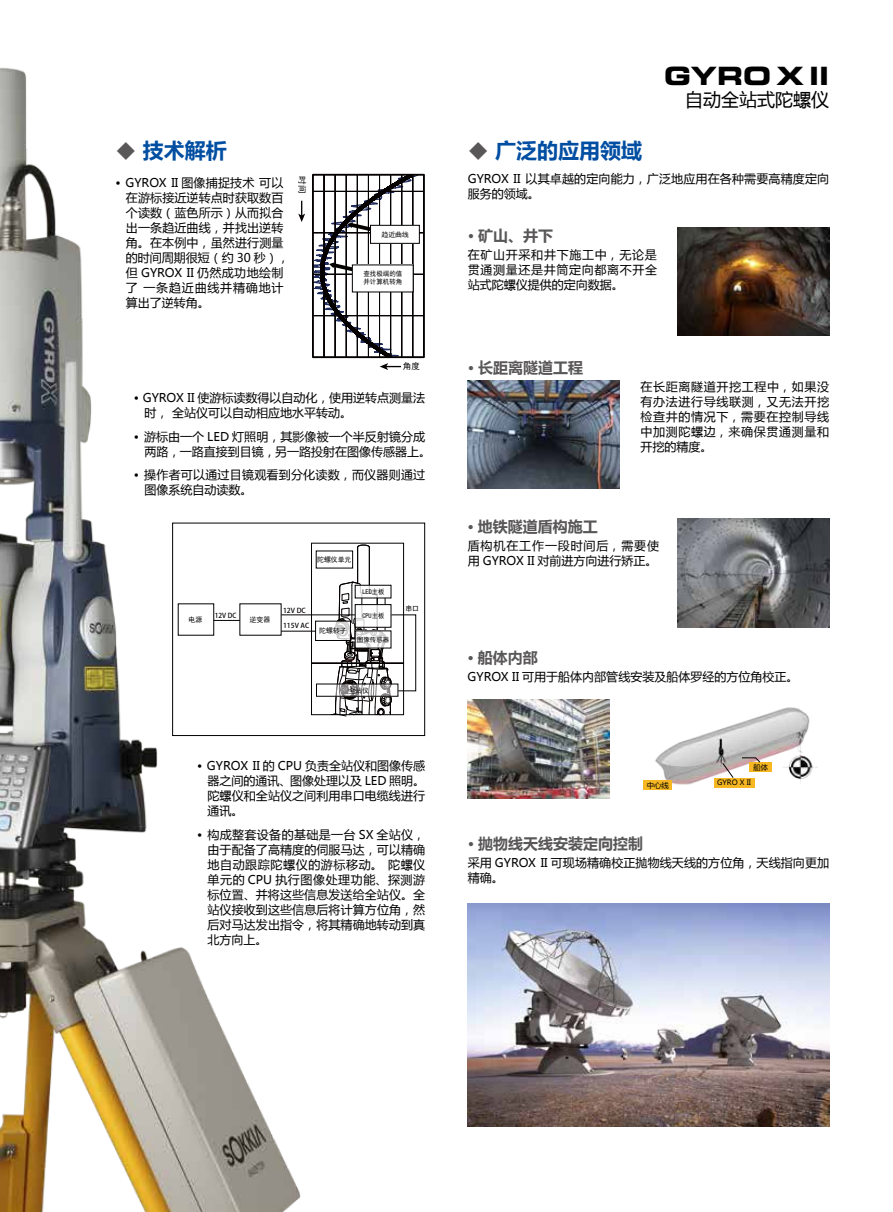
<style>
.page{position:relative;width:893px;height:1212px;background:#fff}
.page>*{position:absolute;margin:0;border:0;box-sizing:border-box;transform-origin:0 0}
.t1{font:25.2px "Eurostile LT Std Bold Ex 2";color:#000}
.t2{font:700 21px "Microsoft Ya Hei";color:#004ea2}
.t3{font:18px "Microsoft Ya Hei";color:#000}
.t4{font:700 15px "Microsoft Ya Hei";color:#595757}
.t5{font:12px/15px "Microsoft Ya Hei";letter-spacing:.01em;color:#000}
.t6{font:8.55px "Sim Hei";color:#040000}
.t7{font:7.35px "Microsoft Ya Hei";color:#000}
.t8{font:6.9px "Sim Hei";color:#040000}
.t9{font:6.9px "Simoncini Garamond Bold G Bpc EUC H";color:#040000}
.t10{font:6.9px "Sim Hei";color:#040000;scale:.92 1}
.t11{font:6.9px "Simoncini Garamond Bold G Bpc EUC H";color:#040000;scale:.96 1}
.t12{font:6.9px "Sim Hei";color:#040000;scale:.93 1}
.t13{font:6.75px/7.8px "Sim Hei";color:#040000;scale:.95 1}
.t14{font:6.75px "Sim Hei";color:#040000}
.t15{font:6.45px "Sim Hei";color:#040000}
.s1{font-family:"Adobe Song Std";font-weight:300;color:#595757}
</style>
<div class="page">
<img style="left:678px;top:228px;width:151px;height:107px">
<img style="left:468px;top:699px;width:141px;height:100px">
<img style="left:0;top:67px;width:309px;height:1145px">
<img style="left:468px;top:381px;width:151px;height:107px">
<img style="left:468px;top:903px;width:361px;height:224px">
<img style="left:655px;top:707px;width:163px;height:81px">
<svg style="left:722px;top:763px;width:12px;height:15px"></svg>
<div style="left:644px;top:780px;width:28px;height:10px;background:#f6b722"></div>
<div style="left:749px;top:762px;width:23px;height:10px;background:#f6b722"></div>
<div style="left:714px;top:778px;width:40px;height:9px;background:#f6b722"></div>
<svg style="left:742px;top:757px;width:18px;height:6px"></svg>
<img style="left:677px;top:519px;width:152px;height:108px">
<div style="left:172px;top:523px;width:253px;height:213px;border:1px solid #040000"></div>
<svg style="left:357px;top:545px;width:13px;height:2px"></svg>
<hr style="left:369px;top:547px;width:1px;height:46px;background:#040000">
<hr style="left:357px;top:547px;width:1px;height:36px;background:#040000">
<div style="left:178px;top:604px;width:36px;height:31px;background:#fff"></div>
<div style="left:240px;top:604px;width:41px;height:31px;background:#fff"></div>
<svg style="left:214px;top:620px;width:26px;height:1px"></svg>
<hr style="left:281px;top:614px;width:74px;height:1px;background:#040000">
<hr style="left:281px;top:631px;width:35px;height:1px;background:#040000">
<div style="left:311px;top:543px;width:93px;height:120px;border:1px solid #040000"></div>
<div style="left:311px;top:663px;width:93px;height:52px;border:1px solid #040000"></div>
<svg style="left:330px;top:581px;width:86px;height:135px"></svg>
<div style="left:315px;top:621px;width:36px;height:20px;border:1px solid #040000"></div>
<div style="left:355px;top:604px;width:36px;height:24px;border:1px solid #040000"></div>
<svg style="left:330px;top:685px;width:66px;height:10px"></svg>
<div style="left:316px;top:683px;width:82px;height:14px;border:1px solid #040000"></div>
<hr style="left:313px;top:316px;width:111px;height:1px;background:#050102">
<hr style="left:313px;top:315px;width:111px;height:1px;background:#050102">
<hr style="left:313px;top:274px;width:111px;height:1px;background:#050102">
<hr style="left:313px;top:233px;width:111px;height:1px;background:#050102">
<hr style="left:313px;top:232px;width:111px;height:1px;background:#050102">
<hr style="left:313px;top:191px;width:111px;height:1px;background:#050102">
<div style="left:312px;top:174px;width:113px;height:184px;border:2px solid #040000"></div>
<div style="left:370px;top:225px;width:50px;height:19px;border:1px solid #040000"></div>
<svg style="left:313px;top:175px;width:106px;height:195px"></svg>
<svg style="left:298px;top:201px;width:7px;height:21px"></svg>
<h1 class="t1" style="left:664px;top:58px;width:167px">GYRO X II</h1>
<h3 class="t3" style="left:685px;top:87px;width:145px">自动全站式陀螺仪</h3>
<h2 class="t2" style="left:115px;top:136px;width:113px"><span class="s1">◆</span> 技术解析</h2>
<h2 class="t2" style="left:468px;top:136px;width:176px"><span class="s1">◆</span> 广泛的应用领域</h2>
<p class="t5" style="left:468px;top:170px;width:363px">GYROX II 以其卓越的定向能力，广泛地应用在各种需要高精度定向服务的领域。</p>
<p class="t6" style="left:307px;top:176px;width:19px;rotate:90deg">时间</p>
<p class="t5" style="left:126px;top:175px;width:165px;text-indent:-10px">• GYROX II 图像捕捉技术 可以在游标接近逆转点时获取数百个读数（蓝色所示）从而拟合出一条趋近曲线，并找出逆转角。在本例中，虽然进行测量的时间周期很短（约 30 秒），但 GYROX II 仍然成功地绘制了 一条趋近曲线并精确地计算出了逆转角。</p>
<p class="t4" style="left:468px;top:225px;width:87px">• 矿山、井下</p>
<p class="t14" style="left:382px;top:231px;width:29px">趋近曲线</p>
<p class="t13" style="left:363px;top:270px;width:42px">查找极端的值并计算机转角</p>
<p class="t5" style="left:468px;top:247px;width:191px;text-align:justify">在矿山开采和井下施工中，无论是贯通测量还是井筒定向都离不开全站式陀螺仪提供的定向数据。</p>
<p class="t6" style="left:403px;top:362px;width:19px">角度</p>
<p class="t5" style="left:144px;top:390px;width:282px;text-indent:-10px">• GYROX II 使游标读数得以自动化，使用逆转点测量法时， 全站仪可以自动相应地水平转动。</p>
<p class="t5" style="left:144px;top:428px;width:288px;text-indent:-10px">• 游标由一个 LED 灯照明，其影像被一个半反射镜分成两路，一路直接到目镜，另一路投射在图像传感器上。</p>
<p class="t5" style="left:144px;top:467px;width:282px;text-indent:-10px">• 操作者可以通过目镜观看到分化读数，而仪器则通过图像系统自动读数。</p>
<p class="t11" style="left:215px;top:611px;width:24px">12V DC</p>
<p class="t8" style="left:189px;top:616px;width:15px">电源</p>
<p class="t8" style="left:250px;top:616px;width:22px">逆变器</p>
<p class="t8" style="left:317px;top:556px;width:36px">陀螺仪单元</p>
<p class="t9" style="left:283px;top:606px;width:24px">12V DC</p>
<p class="t9" style="left:283px;top:622px;width:28px">115V AC</p>
<p class="t8" style="left:319px;top:627px;width:29px">陀螺转子</p>
<p class="t12" style="left:362px;top:588px;width:25px">LED主板</p>
<p class="t10" style="left:362px;top:612px;width:25px">CPU主板</p>
<p class="t15" style="left:357px;top:636px;width:34px">图像传感器</p>
<p class="t9" style="left:405px;top:605px;width:15px">串口</p>
<p class="t8" style="left:348px;top:687px;width:22px">全站仪</p>
<p class="t5" style="left:208px;top:758px;width:219px;text-align:justify;text-indent:-10px">• GYROX II 的 CPU 负责全站仪和图像传感器之间的通讯、图像处理以及 LED 照明。陀螺仪和全站仪之间利用串口电缆线进行通讯。</p>
<p class="t5" style="left:208px;top:826px;width:219px;text-align:justify;text-indent:-10px">• 构成整套设备的基础是一台 SX 全站仪，由于配备了高精度的伺服马达，可以精确地自动跟踪陀螺仪的游标移动。 陀螺仪单元的 CPU 执行图像处理功能、探测游标位置、并将这些信息发送给全站仪。全站仪接收到这些信息后将计算方位角，然后对马达发出指令，将其精确地转动到真北方向上。</p>
<p class="t4" style="left:468px;top:357px;width:117px">• 长距离隧道工程</p>
<p class="t4" style="left:468px;top:516px;width:132px">• 地铁隧道盾构施工</p>
<p class="t5" style="left:640px;top:379px;width:190px;text-align:justify">在长距离隧道开挖工程中，如果没有办法进行导线联测，又无法开挖检查井的情况下，需要在控制导线中加测陀螺边，来确保贯通测量和开挖的精度。</p>
<p class="t5" style="left:468px;top:538px;width:193px">盾构机在工作一段时间后，需要使用 GYROX II 对前进方向进行矫正。</p>
<p class="t4" style="left:468px;top:647px;width:72px">• 船体内部</p>
<p class="t5" style="left:468px;top:669px;width:332px">GYROX II 可用于船体内部管线安装及船体罗经的方位角校正。</p>
<p class="t7" style="left:647px;top:780px;width:24px">中心线</p>
<p class="t4" style="left:468px;top:833px;width:177px">• 抛物线天线安装定向控制</p>
<p class="t7" style="left:753px;top:762px;width:16px">船体</p>
<p class="t7" style="left:717px;top:777px;width:36px">GYRO X II</p>
<p class="t5" style="left:468px;top:855px;width:363px">采用 GYROX II 可现场精确校正抛物线天线的方位角，天线指向更加精确。</p>
</div>
